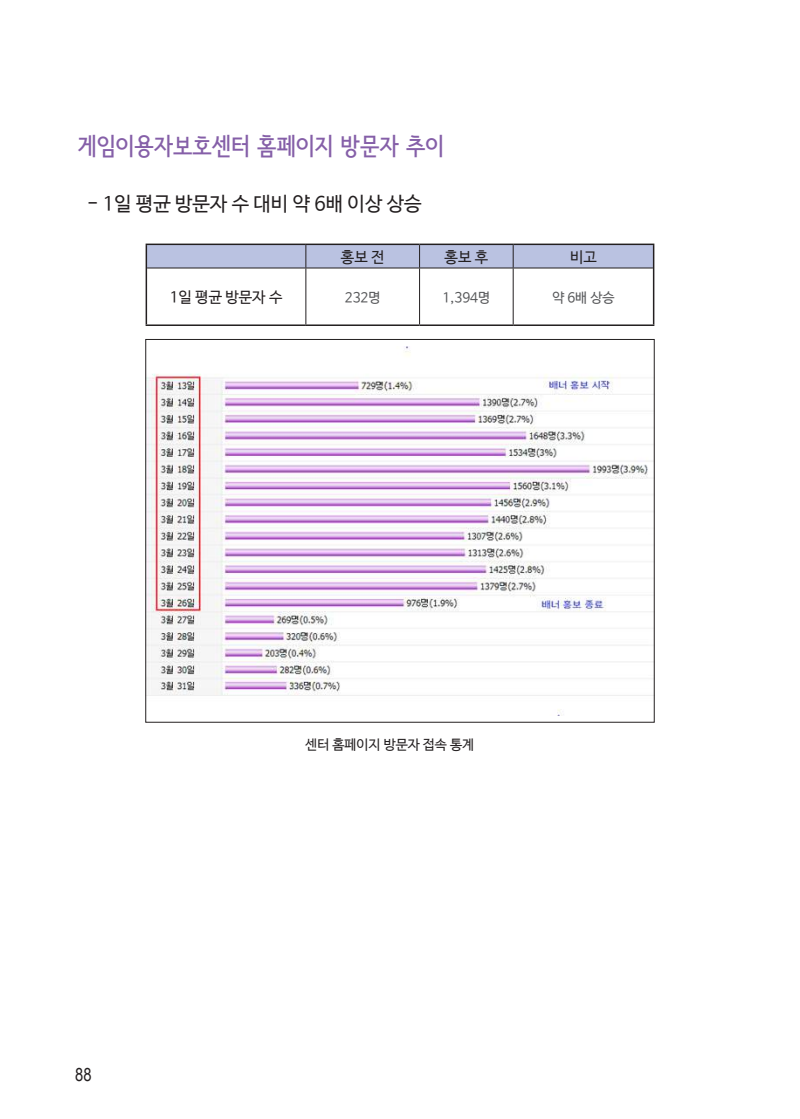
<style>
.page{position:relative;width:800px;height:1119px;background:#fff}
.page>*{position:absolute;margin:0;border:0;box-sizing:border-box;transform-origin:0 0}
.t1{font:24px "Se N CB";color:#855fa8}
.t2{font:19.5px "Nanum Barun Gothic";color:#231f20}
.t3{font:18px "Arial Narrow";color:#231f20}
.t4{font:15px "Nanum Barun Gothic";color:#231f20}
.t5{font:13.5px "Nanum Barun Gothic";color:#57585a}
.t6{font:13.5px "Nanum Barun Gothic";color:#231f20}
</style>
<div class="page">
<img style="left:147px;top:346px;width:505px;height:369px">
<hr style="left:145px;top:243px;width:161px;height:2px;background:#231f20">
<hr style="left:145px;top:245px;width:2px;height:23px;background:#231f20">
<hr style="left:306px;top:243px;width:113px;height:2px;background:#231f20">
<hr style="left:419px;top:243px;width:94px;height:2px;background:#231f20">
<hr style="left:513px;top:243px;width:141px;height:2px;background:#231f20">
<hr style="left:652px;top:245px;width:2px;height:23px;background:#231f20">
<hr style="left:145px;top:268px;width:2px;height:56px;background:#231f20">
<hr style="left:652px;top:268px;width:2px;height:56px;background:#231f20">
<hr style="left:145px;top:324px;width:161px;height:2px;background:#231f20">
<hr style="left:306px;top:324px;width:113px;height:2px;background:#231f20">
<hr style="left:419px;top:324px;width:94px;height:2px;background:#231f20">
<hr style="left:513px;top:324px;width:141px;height:2px;background:#231f20">
<svg style="left:146px;top:244px;width:507px;height:24px"></svg>
<hr style="left:147px;top:267px;width:159px;height:1px;background:#231f20">
<hr style="left:306px;top:267px;width:113px;height:1px;background:#231f20">
<hr style="left:305px;top:268px;width:1px;height:56px;background:#231f20">
<hr style="left:419px;top:267px;width:94px;height:1px;background:#231f20">
<hr style="left:419px;top:268px;width:1px;height:56px;background:#231f20">
<hr style="left:513px;top:267px;width:139px;height:1px;background:#231f20">
<hr style="left:512px;top:268px;width:1px;height:56px;background:#231f20">
<p class="t1" style="left:78px;top:134px;width:368px">게임이용자보호센터 홈페이지 방문자 추이</p>
<p class="t2" style="left:87px;top:193px;width:336px">- 1일 평균 방문자 수 대비 약 6배 이상 상승</p>
<p class="t4" style="left:341px;top:249px;width:45px">홍보 전</p>
<p class="t4" style="left:444px;top:249px;width:45px">홍보 후</p>
<p class="t4" style="left:570px;top:249px;width:28px">비고</p>
<p class="t4" style="left:170px;top:290px;width:114px">1일 평균 방문자 수</p>
<p class="t5" style="left:345px;top:290px;width:37px">232명</p>
<p class="t5" style="left:442px;top:290px;width:49px">1,394명</p>
<p class="t5" style="left:552px;top:290px;width:64px">약 6배 상승</p>
<p class="t3" style="left:75px;top:1061px;width:18px">88</p>
<p class="t6" style="left:305px;top:738px;width:170px">센터 홈페이지 방문자 접속 통계</p>
</div>
